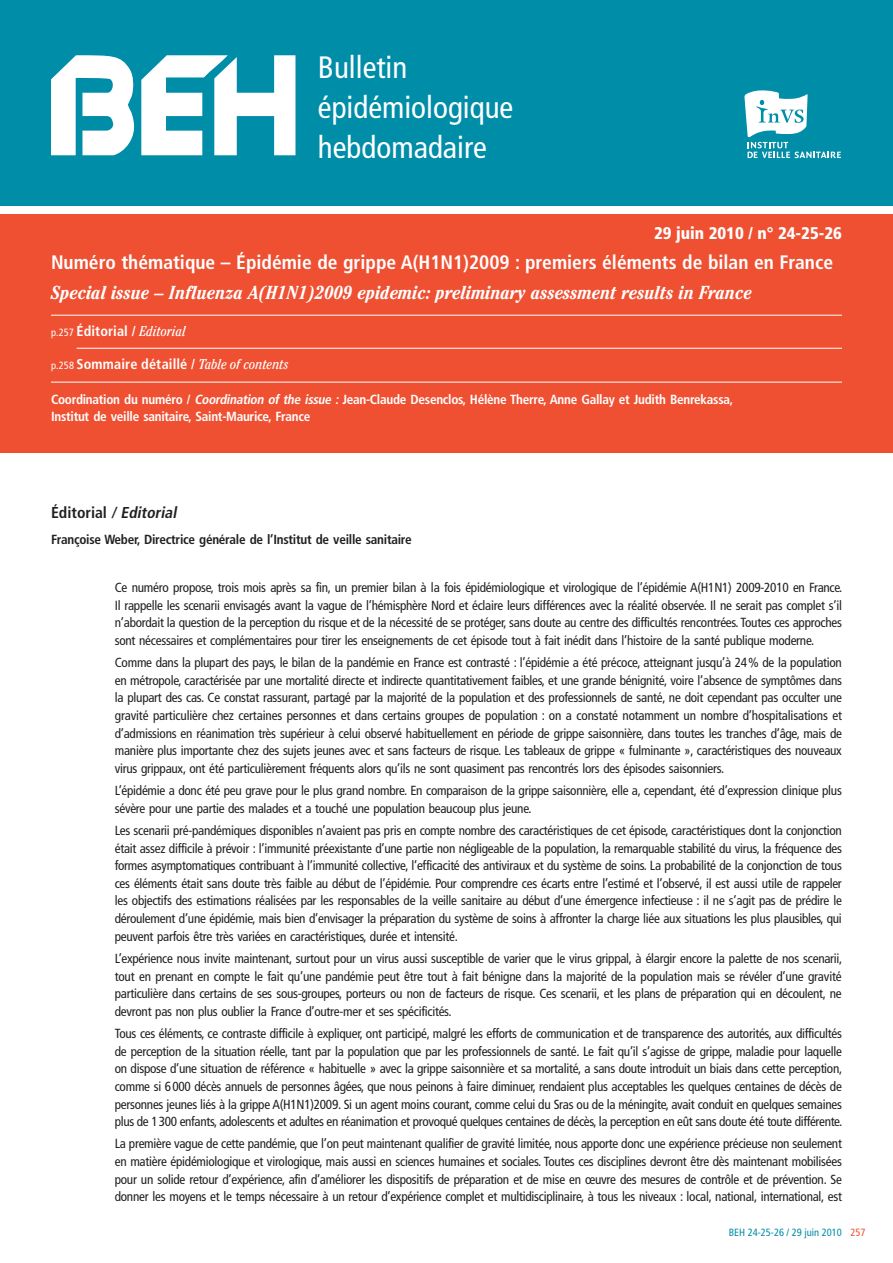
<style>
.page{position:relative;width:893px;height:1263px;background:#fff}
.page>*{position:absolute;margin:0;border:0;box-sizing:border-box;transform-origin:0 0}
.t1{font:condensed 30.9px/39.6px "Frutiger";color:#fff}
.t2{font:700 condensed 19.5px "Frutiger";color:#fff}
.t3{font:italic 700 condensed 18.75px "Cheltenham";color:#fff}
.t4{font:900 condensed 16.8px "Frutiger";color:#fff}
.t5{font:italic 700 condensed 15.75px "Frutiger";color:#231f20}
.t6{font:700 condensed 14.25px "Frutiger";letter-spacing:.01em;color:#fff}
.t7{font:condensed 13.2px/17.5px "Frutiger";letter-spacing:-.02em;color:#231f20;text-align:justify}
.t8{font:700 condensed 13.2px/17.5px "Frutiger";letter-spacing:-.02em;color:#fff}
.t9{font:700 condensed 13.2px "Frutiger";letter-spacing:-.02em;color:#231f20}
.t10{font:condensed 10.5px "Frutiger";color:#008da8}
.s1{font-weight:400;font-size:10.5px}
.s2{font-family:"Cheltenham";font-weight:400;font-style:italic}
.s3{font-style:italic}
.s4{font-style:normal}
.s5{color:#ef5032}
</style>
<div class="page">
<div style="left:0;top:0;width:893px;height:206px;background:#008da8"></div>
<svg style="left:51px;top:55px;width:244px;height:100px"></svg>
<svg style="left:744px;top:90px;width:97px;height:68px"></svg>
<div style="left:0;top:215px;width:893px;height:238px;background:#ef5032"></div>
<hr style="left:51px;top:315px;width:791px;height:1px;background:#fff">
<hr style="left:77px;top:348px;width:765px;height:1px;background:#fff">
<hr style="left:51px;top:382px;width:791px;height:1px;background:#fff">
<h1 class="t1" style="left:318px;top:48px;width:197px">Bulletin épidémiologique hebdomadaire</h1>
<p class="t4" style="left:654px;top:223px;width:189px">29 juin 2010 / n° 24-25-26</p>
<h2 class="t2" style="left:51px;top:251px;width:784px">Numéro thématique – Épidémie de grippe A(H1N1)2009 : premiers éléments de bilan en France</h2>
<h3 class="t3" style="left:51px;top:281px;width:702px">Special issue – Influenza A(H1N1)2009 epidemic: preliminary assessment results in France</h3>
<p class="t6" style="left:51px;top:322px;width:136px"><span class="s1">pp 257</span> Éditorial / <span class="s2">Editorial</span></p>
<p class="t6" style="left:51px;top:355px;width:239px"><span class="s1">pp 258</span> Sommaire détaillé / <span class="s2">Table of contents</span></p>
<p class="t8" style="left:51px;top:390px;width:684px">Coordination du numéro / <span class="s3">Coordination of the issue :</span> Jean-Claude Desenclos, Hélène Therre, Anne Gallay et Judith Benrekassa,<br>Institut de veille sanitaire, Saint-Maurice, France</p>
<p class="t5" style="left:51px;top:503px;width:130px"><span class="s4">Éditorial</span> / Editorial</p>
<p class="t9" style="left:51px;top:532px;width:362px">Françoise Weber, Directrice générale de l’Institut de veille sanitaire</p>
<p class="t7" style="left:115px;top:579px;width:729px">Ce numéro propose, trois mois après sa fin, un premier bilan à la fois épidémiologique et virologique de l’épidémie A(H1N1) 2009-2010 en France.<br>Il rappelle les scenarii envisagés avant la vague de l’hémisphère Nord et éclaire leurs différences avec la réalité observée. Il ne serait pas complet s’il n’abordait la question de la perception du risque et de la nécessité de se protéger, sans doute au centre des difficultés rencontrées. Toutes ces approches sont nécessaires et complémentaires pour tirer les enseignements de cet épisode tout à fait inédit dans l’histoire de la santé publique moderne.</p>
<p class="t7" style="left:115px;top:654px;width:729px">Comme dans la plupart des pays, le bilan de la pandémie en France est contrasté : l’épidémie a été précoce, atteignant jusqu’à 24% de la population en métropole, caractérisée par une mortalité directe et indirecte quantitativement faibles, et une grande bénignité, voire l’absence de symptômes dans la plupart des cas. Ce constat rassurant, partagé par la majorité de la population et des professionnels de santé, ne doit cependant pas occulter une gravité particulière chez certaines personnes et dans certains groupes de population : on a constaté notamment un nombre d’hospitalisations et d’admissions en réanimation très supérieur à celui observé habituellement en période de grippe saisonnière, dans toutes les tranches d’âge, mais de manière plus importante chez des sujets jeunes avec et sans facteurs de risque. Les tableaux de grippe « fulminante », caractéristiques des nouveaux virus grippaux, ont été particulièrement fréquents alors qu’ils ne sont quasiment pas rencontrés lors des épisodes saisonniers.</p>
<p class="t7" style="left:115px;top:782px;width:729px">L’épidémie a donc été peu grave pour le plus grand nombre. En comparaison de la grippe saisonnière, elle a, cependant, été d’expression clinique plus sévère pour une partie des malades et a touché une population beaucoup plus jeune.</p>
<p class="t7" style="left:115px;top:822px;width:729px">Les scenarii pré-pandémiques disponibles n’avaient pas pris en compte nombre des caractéristiques de cet épisode, caractéristiques dont la conjonction était assez difficile à prévoir : l’immunité préexistante d’une partie non négligeable de la population, la remarquable stabilité du virus, la fréquence des formes asymptomatiques contribuant à l’immunité collective, l’efficacité des antiviraux et du système de soins. La probabilité de la conjonction de tous ces éléments était sans doute très faible au début de l’épidémie. Pour comprendre ces écarts entre l’estimé et l’observé, il est aussi utile de rappeler les objectifs des estimations réalisées par les responsables de la veille sanitaire au début d’une émergence infectieuse : il ne s’agit pas de prédire le déroulement d’une épidémie, mais bien d’envisager la préparation du système de soins à affronter la charge liée aux situations les plus plausibles, qui peuvent parfois être très variées en caractéristiques, durée et intensité.</p>
<p class="t7" style="left:115px;top:950px;width:729px">L’expérience nous invite maintenant, surtout pour un virus aussi susceptible de varier que le virus grippal, à élargir encore la palette de nos scenarii, tout en prenant en compte le fait qu’une pandémie peut être tout à fait bénigne dans la majorité de la population mais se révéler d’une gravité particulière dans certains de ses sous-groupes, porteurs ou non de facteurs de risque. Ces scenarii, et les plans de préparation qui en découlent, ne devront pas non plus oublier la France d’outre-mer et ses spécificités.</p>
<p class="t7" style="left:115px;top:1025px;width:729px">Tous ces éléments, ce contraste difficile à expliquer, ont participé, malgré les efforts de communication et de transparence des autorités, aux difficultés de perception de la situation réelle, tant par la population que par les professionnels de santé. Le fait qu’il s’agisse de grippe, maladie pour laquelle on dispose d’une situation de référence « habituelle » avec la grippe saisonnière et sa mortalité, a sans doute introduit un biais dans cette perception, comme si 6000 décès annuels de personnes âgées, que nous peinons à faire diminuer, rendaient plus acceptables les quelques centaines de décès de personnes jeunes liés à la grippe A(H1N1)2009. Si un agent moins courant, comme celui du Sras ou de la méningite, avait conduit en quelques semaines plus de 1300 enfants, adolescents et adultes en réanimation et provoqué quelques centaines de décès, la perception en eût sans doute été toute différente.</p>
<p class="t7" style="left:115px;top:1135px;width:729px">La première vague de cette pandémie, que l’on peut maintenant qualifier de gravité limitée, nous apporte donc une expérience précieuse non seulement en matière épidémiologique et virologique, mais aussi en sciences humaines et sociales. Toutes ces disciplines devront être dès maintenant mobilisées pour un solide retour d’expérience, afin d’améliorer les dispositifs de préparation et de mise en œuvre des mesures de contrôle et de prévention. Se donner les moyens et le temps nécessaire à un retour d’expérience complet et multidisciplinaire, à tous les niveaux : local, national, international, est</p>
<p class="t10" style="left:729px;top:1226px;width:138px">BEH 24-25-26 / 29 juin 2010 <span class="s5">257</span></p>
</div>
